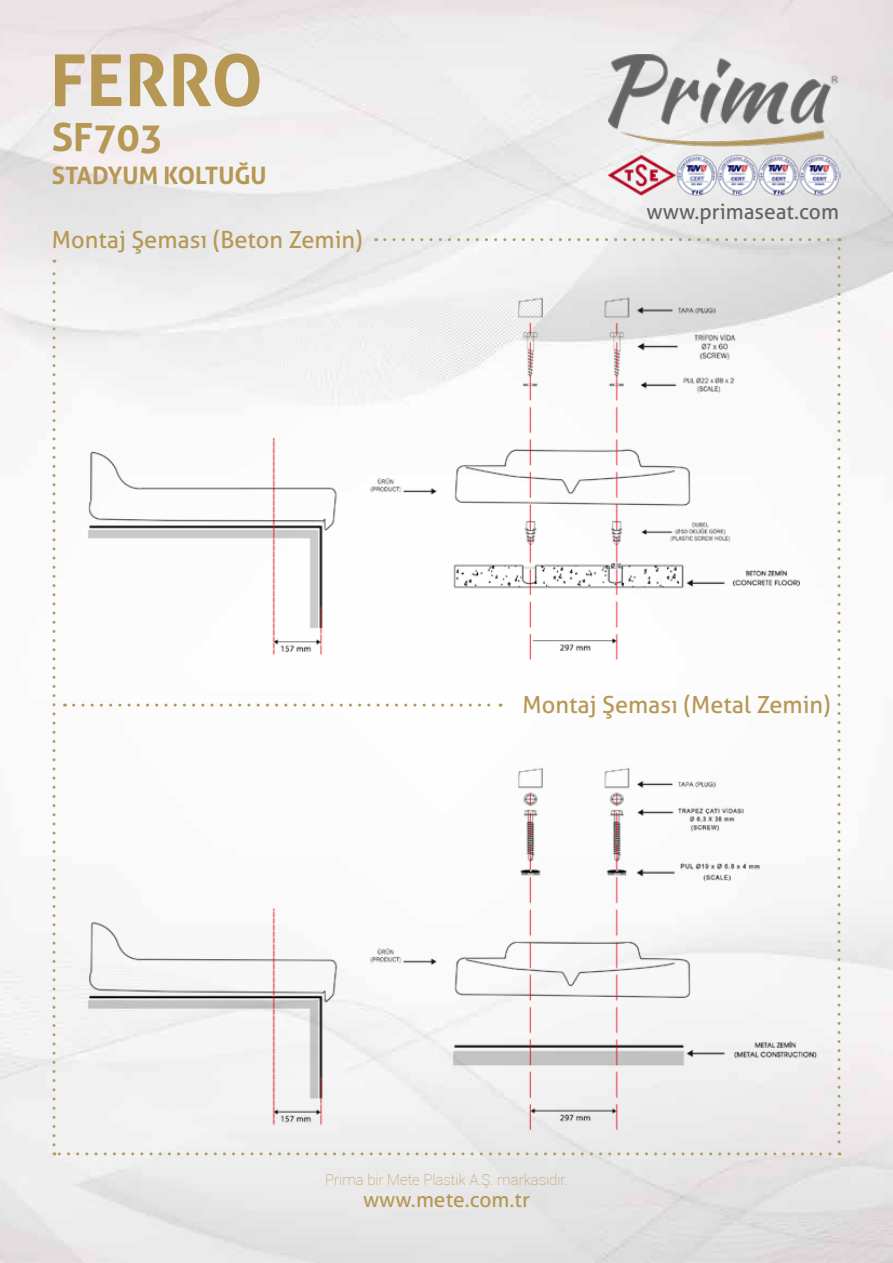
<style>
.page{position:relative;width:893px;height:1263px;background:#fff}
.page>*{position:absolute;margin:0;border:0;box-sizing:border-box;transform-origin:0 0}
.t1{font:700 71.7px "Aller";color:#b69753}
.t2{font:700 39px "Aller";color:#b69753}
.t3{font:700 24px "Aller";color:#b69753}
.t4{font:23.55px "Aller";color:#b69753}
.t5{font:21px "Aller";color:#646363}
.t6{font:21px "Aller";color:#b69753}
.t7{font:100 15px "Roboto";color:#b69753}
</style>
<div class="page">
<img style="left:19px;top:0;width:874px;height:1263px">
<img style="left:608px;top:54px;width:231px;height:94px">
<img style="left:607px;top:153px;width:234px;height:43px">
<svg style="left:385px;top:238px;width:455px;height:3px"></svg>
<svg style="left:837px;top:249px;width:3px;height:906px"></svg>
<svg style="left:54px;top:1152px;width:776px;height:3px;background:#ded8ca"></svg>
<svg style="left:52px;top:260px;width:4px;height:885px"></svg>
<svg style="left:74px;top:704px;width:427px;height:3px"></svg>
<h1 class="t1" style="left:50px;top:36px;width:215px">FERRO</h1>
<h2 class="t2" style="left:52px;top:113px;width:113px">SF703</h2>
<p class="t3" style="left:52px;top:161px;width:216px">STADYUM KOLTUĞU</p>
<p class="t4" style="left:52px;top:225px;width:312px">Montaj Şeması (Beton Zemin)</p>
<p class="t5" style="left:646px;top:199px;width:194px">www.primaseat.com</p>
<p class="t4" style="left:523px;top:690px;width:309px">Montaj Şeması (Metal Zemin)</p>
<p class="t7" style="left:325px;top:1169px;width:244px">Prima bir Mete Plastik A.Ş. markasıdır.</p>
<p class="t6" style="left:363px;top:1187px;width:168px">www.mete.com.tr</p>
</div>
